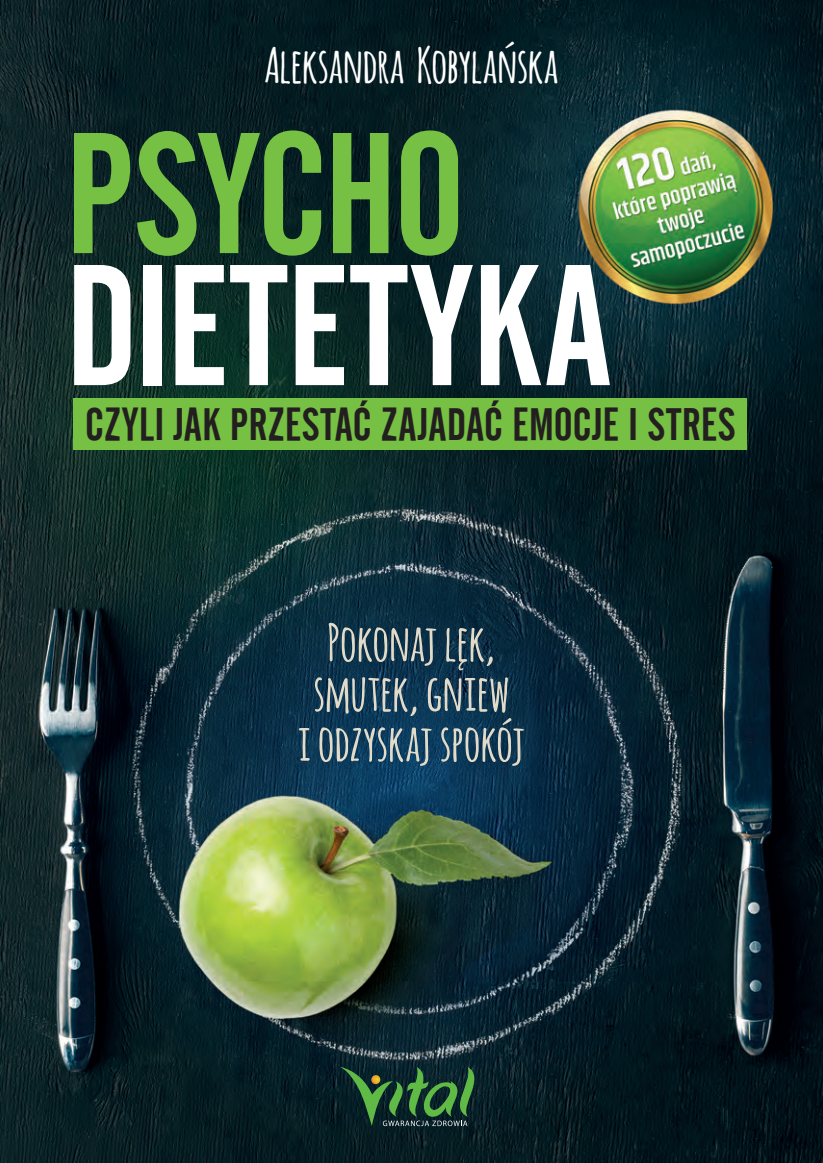
<style>
.page{position:relative;width:823px;height:1163px;background:#fff}
.page>*{position:absolute;margin:0;border:0;box-sizing:border-box;transform-origin:0 0}
.t1{font:170px "Alternate Gothic No 2 EU";letter-spacing:.01em;color:#fff}
.t2{font:170px "Alternate Gothic No 2 EU";letter-spacing:-.01em;color:#76c043}
.t3{font:700 50px/50px "Amatic";letter-spacing:.015em;color:#e3dbc9;text-align:center}
.t4{font:700 48px "Amatic";letter-spacing:.005em;color:#fff}
.t5{font:45.2px "Alternate Gothic No 2 EU";letter-spacing:.01em;color:#231f20}
</style>
<div class="page">
<img style="left:0;top:0;width:822px;height:1162px">
<svg style="left:340px;top:1066px;width:135px;height:59px"></svg>
<div style="left:74px;top:399px;width:672px;height:51px;background:#76c043"></div>
<p class="t4" style="left:264px;top:31px;width:295px">Aleksandra Kobylańska</p>
<h1 class="t2" style="left:65px;top:99px;width:402px">PSYCHO</h1>
<h1 class="t1" style="left:65px;top:231px;width:547px">DIETETYKA</h1>
<p class="t5" style="left:85px;top:399px;width:651px">CZYLI JAK PRZESTAĆ ZAJADAĆ EMOCJE I STRES</p>
<p class="t3" style="left:298px;top:615px;width:228px">Pokonaj lęk, smutek, gniew<br>i odzyskaj spokój</p>
</div>
